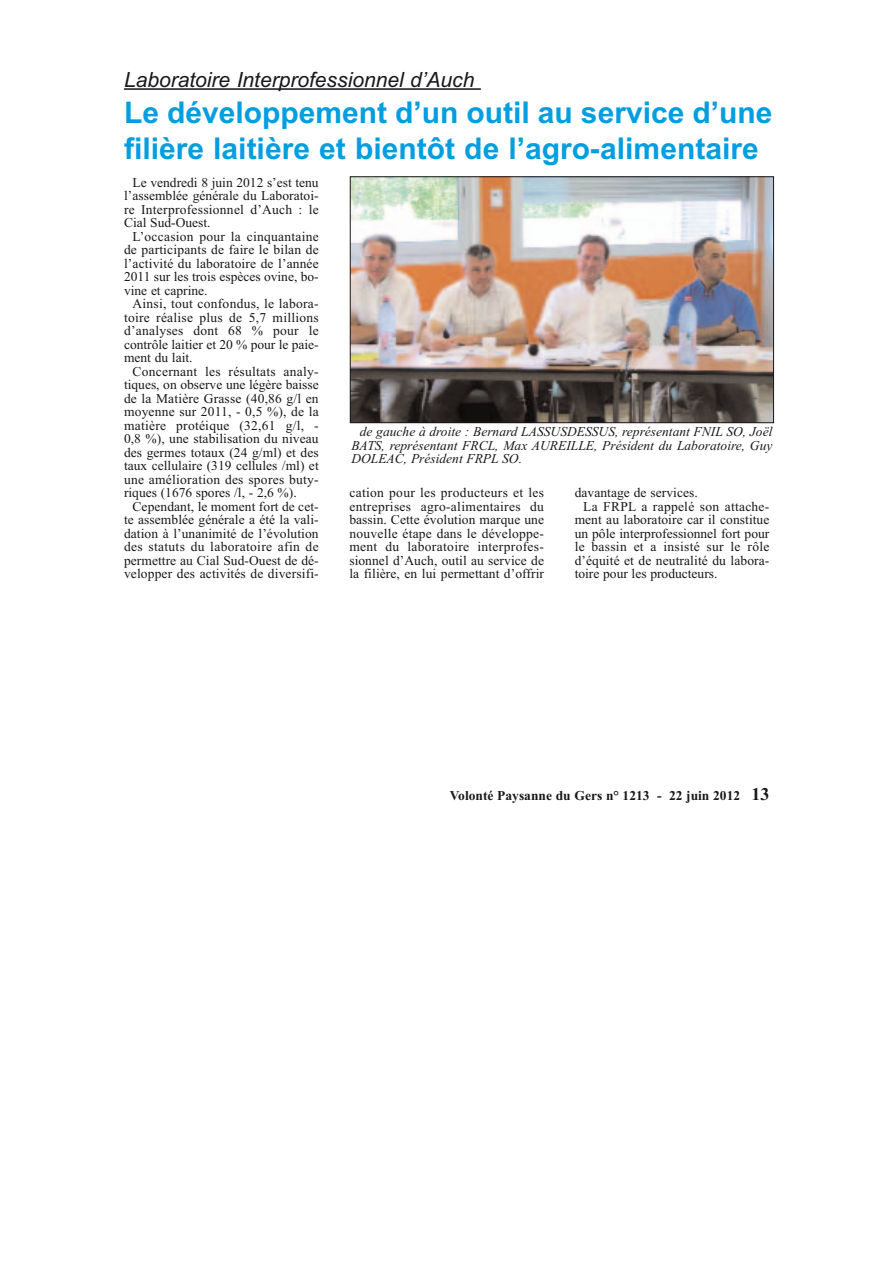
<style>
.page{position:relative;width:893px;height:1263px;background:#fff}
.page>*{position:absolute;margin:0;border:0;box-sizing:border-box;transform-origin:0 0}
.t1{font:700 30px/36px "Arial";color:#009ee0}
.t2{font:italic 21px "Arial";color:#1a171c}
.t3{font:13.5px/13.5px "Times New Roman";letter-spacing:.005em;color:#1a171c;text-align:justify}
.t4{font:italic 13.5px/13.5px "Times New Roman";color:#1a171c;text-align:justify}
.t5{font:700 13.5px "Times New Roman";color:#1a171c}
.s1{font-size:18px}
</style>
<div class="page">
<hr style="left:124px;top:88px;width:357px;height:2px;background:#1a171c">
<img style="left:352px;top:178px;width:420px;height:243px">
<div style="left:350px;top:176px;width:424px;height:247px;border:1px solid #1a171c"></div>
<h2 class="t2" style="left:124px;top:72px;width:352px">Laboratoire Interprofessionnel d’Auch</h2>
<h1 class="t1" style="left:124px;top:97px;width:650px">Le développement d’un outil au service d’une filière laitière et bientôt de l’agro-alimentaire</h1>
<p class="t3" style="left:124px;top:177px;width:196px;text-indent:9px">Le vendredi 8 juin 2012 s’est tenu l’assemblée générale du Laboratoi&shy;re Interprofessionnel d’Auch : le Cial Sud-Ouest.</p>
<p class="t3" style="left:124px;top:231px;width:196px;text-indent:9px">L’occasion pour la cinquantaine de participants de faire le bilan de l’activité du laboratoire de l’année 2011 sur les trois espèces ovine, bo&shy;vine et caprine.</p>
<p class="t3" style="left:124px;top:298px;width:196px;text-indent:9px">Ainsi, tout confondus, le labora&shy;toire réalise plus de 5,7 millions d’analyses dont 68 % pour le contrôle laitier et 20 % pour le paie&shy;ment du lait.</p>
<p class="t3" style="left:124px;top:366px;width:196px;text-indent:9px">Concernant les résultats analy&shy;tiques, on observe une légère baisse de la Matière Grasse (40,86 g/l en moyenne sur 2011, - 0,5 %), de la matière protéique (32,61 g/l, - 0,8 %), une stabilisation du niveau des germes totaux (24 g/ml) et des taux cellulaire (319 cellules /ml) et une amélioration des spores buty&shy;riques (1676 spores /l, - 2,6 %).</p>
<p class="t3" style="left:124px;top:501px;width:196px;text-indent:9px">Cependant, le moment fort de cet&shy;te assemblée générale a été la vali&shy;dation à l’unanimité de l’évolution des statuts du laboratoire afin de permettre au Cial Sud-Ouest de dé&shy;velopper des activités de diversifi-</p>
<p class="t4" style="left:351px;top:426px;width:422px;text-indent:9px">de gauche à droite : Bernard LASSUSDESSUS, représentant FNIL SO, Joël BATS, représentant FRCL, Max AUREILLE, Président du Laboratoire, Guy DOLEAC, Président FRPL SO.</p>
<p class="t3" style="left:349px;top:487px;width:196px">cation pour les producteurs et les entreprises agro-alimentaires du bassin. Cette évolution marque une nouvelle étape dans le développe&shy;ment du laboratoire interprofes&shy;sionnel d’Auch, outil au service de la filière, en lui permettant d’offrir</p>
<p class="t3" style="left:574px;top:487px;width:125px">davantage de services.</p>
<p class="t3" style="left:583px;top:501px;width:188px">La FRPL a rappelé son attache-</p>
<p class="t3" style="left:574px;top:514px;width:196px">ment au laboratoire car il constitue</p>
<p class="t3" style="left:574px;top:528px;width:196px">un pôle interprofessionnel fort pour</p>
<p class="t3" style="left:574px;top:541px;width:196px">le bassin et a insisté sur le rôle</p>
<p class="t3" style="left:574px;top:555px;width:196px">d’équité et de neutralité du labora-</p>
<p class="t3" style="left:574px;top:568px;width:144px">toire pour les producteurs.</p>
<p class="t5" style="left:450px;top:791px;width:321px">Volonté Paysanne du Gers n° 1213 - 22 juin 2012 <span class="s1">13</span></p>
</div>
